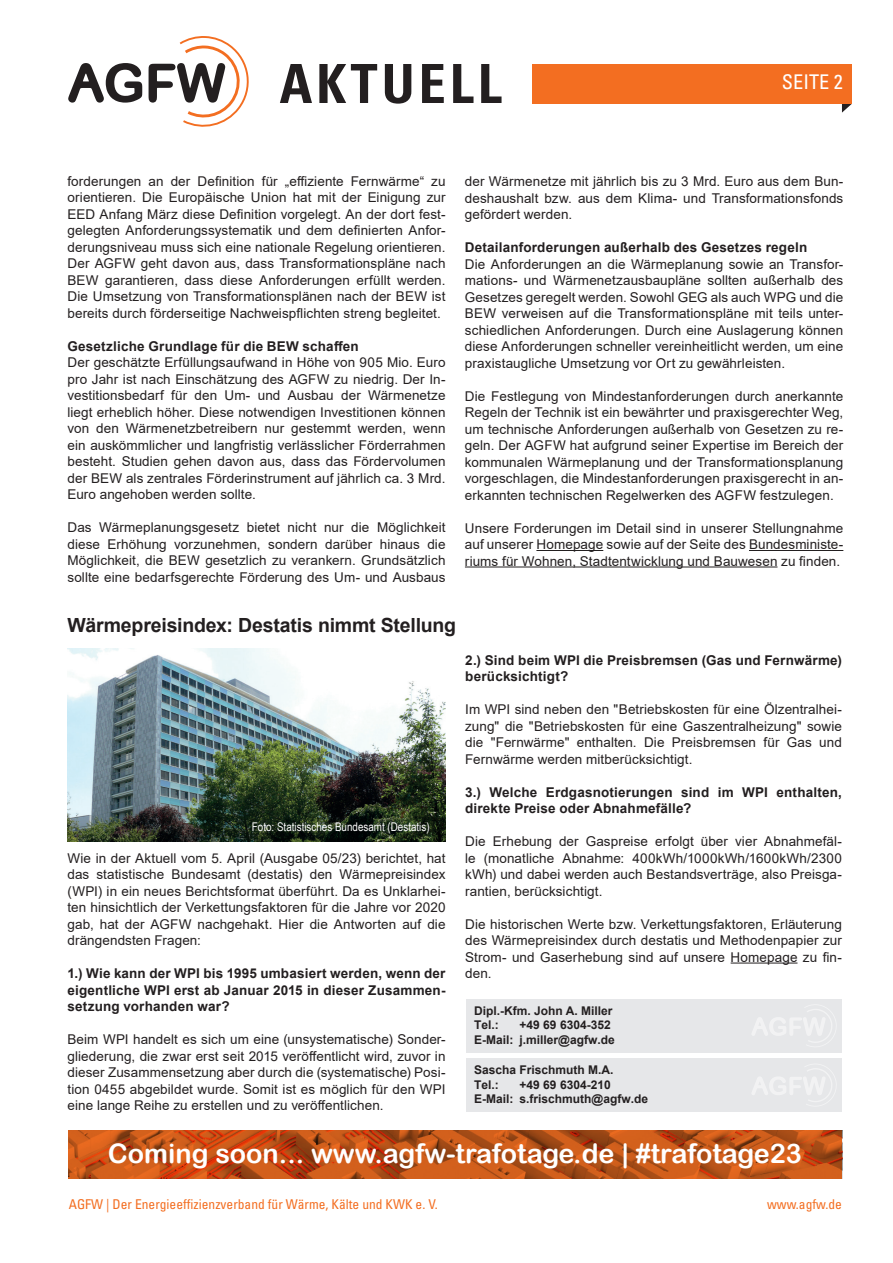
<style>
.page{position:relative;width:893px;height:1263px;background:#fff}
.page>*{position:absolute;margin:0;border:0;box-sizing:border-box;transform-origin:0 0}
.t1{font:700 condensed 54px "Univers";letter-spacing:.075em;color:#231f20}
.t2{font:27px "Arial Rounded MT Bold";color:#fff}
.t3{font:condensed 20.25px "Univers";color:#fff}
.t4{font:700 19.5px "Arial";letter-spacing:-.01em;color:#231f20}
.t5{font:13.5px/16.5px "Arial";letter-spacing:.005em;color:#231f20;text-align:justify}
.t6{font:700 13.5px/16.5px "Arial";letter-spacing:.015em;color:#231f20}
.t7{font:condensed 13.5px "Univers";color:#f36e21}
.t8{font:700 12px/14.4px "Arial";color:#231f20}
.t9{font:12px "Arial Narrow";color:#fff}
</style>
<div class="page">
<svg style="left:68px;top:63px;width:74px;height:40px"></svg>
<svg style="left:149px;top:36px;width:100px;height:91px"></svg>
<svg style="left:842px;top:104px;width:9px;height:9px"></svg>
<div style="left:531px;top:64px;width:320px;height:40px;background:#f36e21"></div>
<hr style="left:731px;top:962px;width:66px;height:1px;background:#231f20">
<hr style="left:536px;top:550px;width:67px;height:1px;background:#231f20">
<hr style="left:749px;top:550px;width:94px;height:1px;background:#231f20">
<hr style="left:465px;top:566px;width:312px;height:1px;background:#231f20">
<div style="left:466px;top:1059px;width:375px;height:53px;background:#e6e7e9"></div>
<svg style="left:752px;top:1064px;width:84px;height:42px"></svg>
<div style="left:466px;top:999px;width:375px;height:54px;background:#e6e7e9"></div>
<svg style="left:752px;top:1005px;width:84px;height:42px"></svg>
<img style="left:68px;top:648px;width:378px;height:193px">
<img style="left:68px;top:1130px;width:774px;height:49px">
<h1 class="t1" style="left:279px;top:51px;width:224px">AKTUELL</h1>
<h3 class="t3" style="left:782px;top:69px;width:62px">SEITE 2</h3>
<p class="t5" style="left:67px;top:173px;width:380px">forderungen an der Definition für „effiziente Fernwärme“ zu orientieren. Die Europäische Union hat mit der Einigung zur EED Anfang März diese Definition vorgelegt. An der dort fest&shy;gelegten Anforderungssystematik und dem definierten Anfor&shy;derungsniveau muss sich eine nationale Regelung orientieren.<br>Der AGFW geht davon aus, dass Transformationspläne nach BEW garantieren, dass diese Anforderungen erfüllt werden.<br>Die Umsetzung von Transformationsplänen nach der BEW ist bereits durch förderseitige Nachweispflichten streng begleitet.</p>
<p class="t6" style="left:67px;top:338px;width:293px">Gesetzliche Grundlage für die BEW schaffen</p>
<p class="t5" style="left:67px;top:354px;width:380px">Der geschätzte Erfüllungsaufwand in Höhe von 905 Mio. Euro pro Jahr ist nach Einschätzung des AGFW zu niedrig. Der In&shy;vestitionsbedarf für den Um- und Ausbau der Wärmenetze liegt erheblich höher. Diese notwendigen Investitionen können von den Wärmenetzbetreibern nur gestemmt werden, wenn ein auskömmlicher und langfristig verlässlicher Förderrahmen besteht. Studien gehen davon aus, dass das Fördervolumen der BEW als zentrales Förderinstrument auf jährlich ca. 3 Mrd.<br>Euro angehoben werden sollte.</p>
<p class="t5" style="left:67px;top:519px;width:380px">Das Wärmeplanungsgesetz bietet nicht nur die Möglichkeit diese Erhöhung vorzunehmen, sondern darüber hinaus die Möglichkeit, die BEW gesetzlich zu verankern. Grundsätzlich sollte eine bedarfsgerechte Förderung des Um- und Ausbaus</p>
<p class="t5" style="left:465px;top:173px;width:380px">der Wärmenetze mit jährlich bis zu 3 Mrd. Euro aus dem Bun&shy;deshaushalt bzw. aus dem Klima- und Transformationsfonds gefördert werden.</p>
<p class="t6" style="left:465px;top:239px;width:344px">Detailanforderungen außerhalb des Gesetzes regeln</p>
<p class="t5" style="left:465px;top:255px;width:380px">Die Anforderungen an die Wärmeplanung sowie an Transfor&shy;mations- und Wärmenetzausbaupläne sollten außerhalb des Gesetzes geregelt werden. Sowohl GEG als auch WPG und die BEW verweisen auf die Transformationspläne mit teils unter&shy;schiedlichen Anforderungen. Durch eine Auslagerung können diese Anforderungen schneller vereinheitlicht werden, um eine praxistaugliche Umsetzung vor Ort zu gewährleisten.</p>
<p class="t5" style="left:465px;top:387px;width:380px">Die Festlegung von Mindestanforderungen durch anerkannte Regeln der Technik ist ein bewährter und praxisgerechter Weg, um technische Anforderungen außerhalb von Gesetzen zu re&shy;geln. Der AGFW hat aufgrund seiner Expertise im Bereich der kommunalen Wärmeplanung und der Transformationsplanung vorgeschlagen, die Mindestanforderungen praxisgerecht in an&shy;erkannten technischen Regelwerken des AGFW festzulegen.</p>
<p class="t5" style="left:465px;top:519px;width:380px">Unsere Forderungen im Detail sind in unserer Stellungnahme auf unserer Homepage sowie auf der Seite des Bundesministe&shy;riums für Wohnen, Stadtentwicklung und Bauwesen zu finden.</p>
<h3 class="t4" style="left:68px;top:611px;width:390px">Wärmepreisindex: Destatis nimmt Stellung</h3>
<p class="t9" style="left:252px;top:817px;width:179px">Foto: Statistisches Bundesamt (Destatis)</p>
<p class="t5" style="left:68px;top:849px;width:379px">Wie in der Aktuell vom 5. April (Ausgabe 05/23) berichtet, hat das statistische Bundesamt (destatis) den Wärmepreisindex (WPI) in ein neues Berichtsformat überführt. Da es Unklarhei&shy;ten hinsichtlich der Verkettungsfaktoren für die Jahre vor 2020 gab, hat der AGFW nachgehakt. Hier die Antworten auf die drängendsten Fragen:</p>
<p class="t6" style="left:68px;top:965px;width:380px;text-align:justify">1.) Wie kann der WPI bis 1995 umbasiert werden, wenn der eigentliche WPI erst ab Januar 2015 in dieser Zusammen&shy;setzung vorhanden war?</p>
<p class="t5" style="left:68px;top:1031px;width:380px">Beim WPI handelt es sich um eine (unsystematische) Sonder&shy;gliederung, die zwar erst seit 2015 veröffentlicht wird, zuvor in dieser Zusammensetzung aber durch die (systematische) Posi&shy;tion 0455 abgebildet wurde. Somit ist es möglich für den WPI eine lange Reihe zu erstellen und zu veröffentlichen.</p>
<p class="t6" style="left:465px;top:652px;width:378px">2.) Sind beim WPI die Preisbremsen (Gas und Fernwärme) berücksichtigt?</p>
<p class="t5" style="left:465px;top:701px;width:378px">Im WPI sind neben den "Betriebskosten für eine Ölzentralhei&shy;zung" die "Betriebskosten für eine Gaszentralheizung" sowie die "Fernwärme" enthalten. Die Preisbremsen für Gas und Fernwärme werden mitberücksichtigt.</p>
<p class="t6" style="left:465px;top:784px;width:378px">3.) Welche Erdgasnotierungen sind im WPI enthalten, direkte Preise oder Abnahmefälle?</p>
<p class="t5" style="left:465px;top:833px;width:378px">Die Erhebung der Gaspreise erfolgt über vier Abnahmefäl&shy;le (monatliche Abnahme: 400kWh/1000kWh/1600kWh/2300 kWh) und dabei werden auch Bestandsverträge, also Preisga&shy;rantien, berücksichtigt.</p>
<p class="t5" style="left:465px;top:915px;width:378px">Die historischen Werte bzw. Verkettungsfaktoren, Erläuterung des Wärmepreisindex durch destatis und Methodenpapier zur Strom- und Gaserhebung sind auf unsere Homepage zu fin&shy;den.</p>
<p class="t8" style="left:474px;top:1004px;width:140px">Dipl.-Kfm. John A. Miller<br>Tel.:</p>
<p class="t8" style="left:474px;top:1018px;width:142px;text-indent:46px">+49 69 6304-352<br>E-Mail: j.miller@agfw.de</p>
<p class="t8" style="left:474px;top:1063px;width:141px">Sascha Frischmuth M.A.<br>Tel.:</p>
<p class="t8" style="left:474px;top:1077px;width:175px;text-indent:46px">+49 69 6304-210<br>E-Mail: s.frischmuth@agfw.de</p>
<h2 class="t2" style="left:108px;top:1137px;width:695px">Coming soon... www.agfw-trafotage.de | #trafotage23</h2>
<p class="t7" style="left:69px;top:1195px;width:371px">AGFW | Der Energieeffizienzverband für Wärme, Kälte und KWK e. V.</p>
<p class="t7" style="left:767px;top:1195px;width:76px">www.agfw.de</p>
</div>
